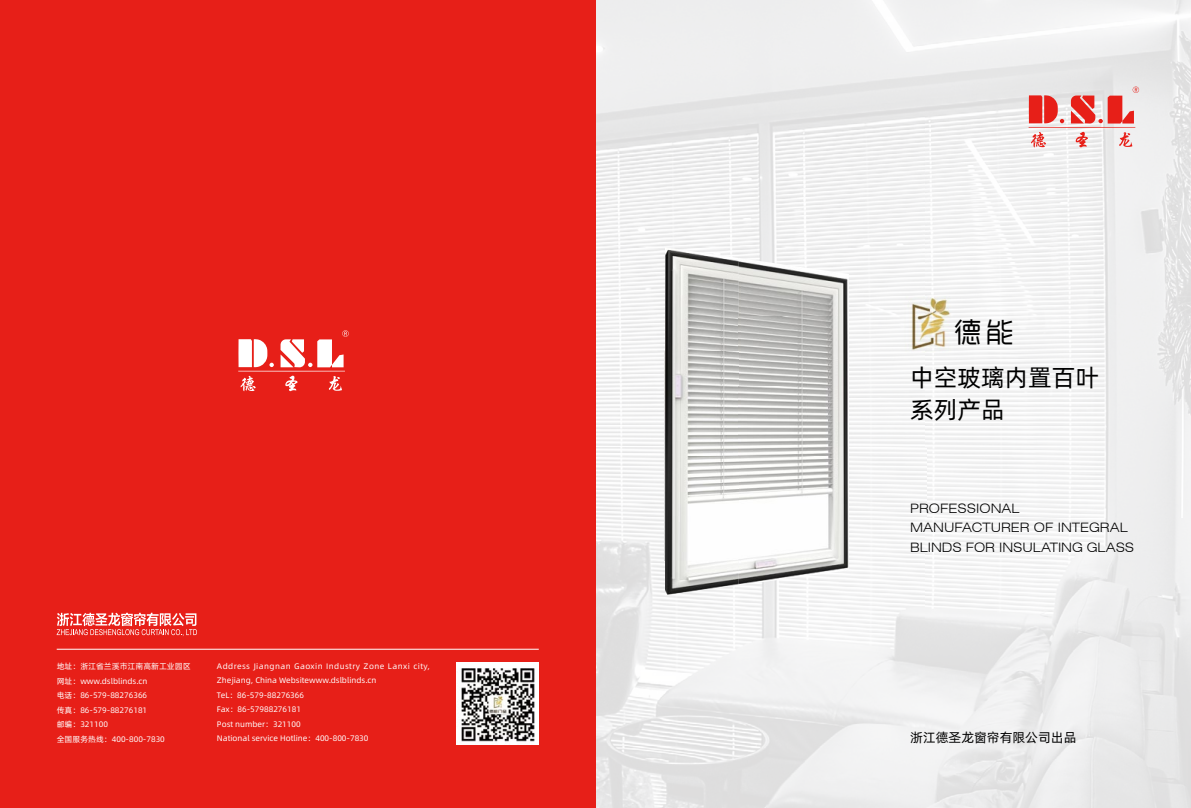
<style>
.page{position:relative;width:1191px;height:808px;background:#fff}
.page>*{position:absolute;margin:0;border:0;box-sizing:border-box;transform-origin:0 0}
.t1{font:27.6px "RTWS Yue Go G0 v 1";color:#000}
.t2{font:24px/31.6px "Alibaba Pu Hui Ti R";color:#000}
.t3{font:300 expanded 13px/19.6px "Swiss 721 BT";color:#000}
.t4{font:13px "Alibaba Pu Hui Ti R";color:#000}
.t5{font:8px/14.5px "Alibaba Pu Hui Ti R";color:#fff}
</style>
<div class="page">
<img style="left:595px;top:0;width:330px;height:448px">
<img style="left:925px;top:0;width:266px;height:808px">
<img style="left:595px;top:448px;width:331px;height:360px">
<svg style="left:1028px;top:87px;width:111px;height:60px"></svg>
<img style="left:738px;top:258px;width:111px;height:327px">
<img style="left:665px;top:247px;width:73px;height:348px">
<div style="left:0;top:0;width:595px;height:808px;background:#e71f18"></div>
<img style="left:456px;top:662px;width:83px;height:82px">
<hr style="left:57px;top:649px;width:482px;height:1px;background:#fff">
<svg style="left:57px;top:613px;width:140px;height:23px"></svg>
<svg style="left:238px;top:330px;width:111px;height:61px"></svg>
<img style="left:904px;top:297px;width:49px;height:55px">
<p class="t5" style="left:57px;top:658px;width:135px">地址：浙江省兰溪市江南高新工业园区网址：www.dslblinds.cn<br>电话：86-579-88276366<br>传真：86-579-88276181<br>邮编：321100<br>全国服务热线：400-800-7830</p>
<p class="t5" style="left:217px;top:658px;width:214px">Address Jiangnan Gaoxin Industry Zone Lanxi city, Zhejiang, China Websitewww.dslblinds.cn<br>TeL：86-579-88276366<br>Fax：86-57988276181<br>Post number：321100<br>National service Hotline：400-800-7830</p>
<h1 class="t1" style="left:953px;top:319px;width:62px">德能</h1>
<h2 class="t2" style="left:910px;top:360px;width:190px">中空玻璃内置百叶系列产品</h2>
<h3 class="t3" style="left:910px;top:498px;width:226px">PROFESSIONAL<br>MANUFACTURER OF INTEGRAL<br>BLINDS FOR INSULATING GLASS</h3>
<h3 class="t4" style="left:910px;top:728px;width:168px">浙江德圣龙窗帘有限公司出品</h3>
</div>
